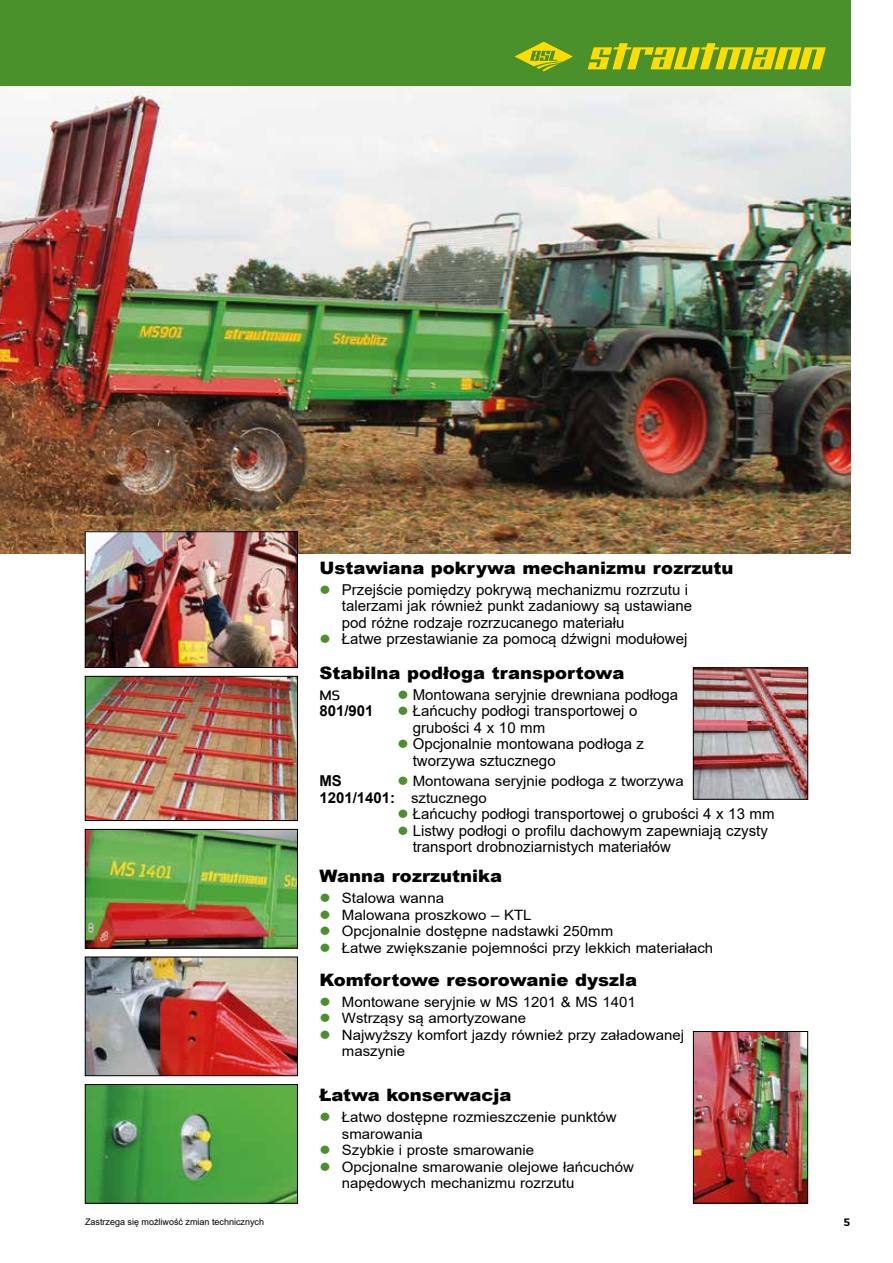
<style>
.page{position:relative;width:893px;height:1263px;background:#fff}
.page>*{position:absolute;margin:0;border:0;box-sizing:border-box;transform-origin:0 0}
.t1{font:900 17.1px "Arial";color:#000;scale:1.05 1}
.t2{font:15px/16.5px "Arial";color:#000}
.t3{font:700 15px "Arial";color:#000}
.t4{font:14.25px/16.5px "Arial";color:#000;scale:1.05 1}
.t5{font:700 14.25px "Nuri";color:#000;scale:1.05 1}
.t6{font:900 12px "Nuri";color:#000}
.t7{font:9px "Arial";color:#000}
.s1{color:#4a902b}
.s2{font-weight:400;font-size:14.25px}
</style>
<div class="page">
<img style="left:0;top:85px;width:850px;height:468px">
<div style="left:0;top:0;width:850px;height:85px;background:#4a902b"></div>
<svg style="left:588px;top:43px;width:238px;height:26px"></svg>
<svg style="left:515px;top:42px;width:58px;height:29px"></svg>
<img style="left:695px;top:1033px;width:111px;height:168px">
<div style="left:693px;top:1031px;width:115px;height:172px;border:1px solid #000"></div>
<img style="left:87px;top:533px;width:209px;height:133px">
<div style="left:85px;top:531px;width:213px;height:137px;border:1px solid #000"></div>
<img style="left:87px;top:678px;width:209px;height:141px">
<div style="left:85px;top:676px;width:213px;height:145px;border:1px solid #000"></div>
<img style="left:695px;top:670px;width:111px;height:127px">
<div style="left:693px;top:668px;width:115px;height:131px;border:1px solid #000"></div>
<img style="left:87px;top:831px;width:209px;height:115px">
<div style="left:85px;top:829px;width:213px;height:119px;border:1px solid #000"></div>
<img style="left:87px;top:959px;width:209px;height:115px">
<div style="left:85px;top:957px;width:213px;height:119px;border:1px solid #000"></div>
<img style="left:87px;top:1086px;width:209px;height:115px">
<div style="left:85px;top:1084px;width:213px;height:119px;border:1px solid #000"></div>
<p class="t7" style="left:85px;top:1215px;width:181px">Zastrzega się możliwość zmian technicznych</p>
<p class="t1" style="left:319px;top:555px;width:396px">Ustawiana pokrywa mechanizmu rozrzutu</p>
<p class="t2" style="left:342px;top:581px;width:352px;text-indent:-22px"><span class="s1">●</span> Przejście pomiędzy pokrywą mechanizmu rozrzutu i talerzami jak również punkt zadaniowy są ustawiane pod różne rodzaje rozrzucanego materiału</p>
<p class="t2" style="left:319px;top:630px;width:370px"><span class="s1">●</span> Łatwe przestawianie za pomocą dźwigni modułowej</p>
<p class="t1" style="left:319px;top:660px;width:292px">Stabilna podłoga transportowa</p>
<p class="t5" style="left:319px;top:686px;width:21px">MS</p>
<p class="t2" style="left:397px;top:686px;width:282px"><span class="s1">●</span> Montowana seryjnie drewniana podłoga</p>
<p class="t3" style="left:319px;top:700px;width:56px">801/901</p>
<p class="t2" style="left:413px;top:702px;width:226px;text-indent:-15px"><span class="s1">●</span> Łańcuchy podłogi transportowej o grubości 4 x 10 mm</p>
<p class="t2" style="left:413px;top:735px;width:233px;text-indent:-15px"><span class="s1">●</span> Opcjonalnie montowana podłoga z tworzywa sztucznego</p>
<p class="t3" style="left:319px;top:770px;width:24px">MS</p>
<p class="t4" style="left:397px;top:773px;width:274px"><span class="s1">●</span> Montowana seryjnie podłoga z tworzywa</p>
<p class="t3" style="left:319px;top:787px;width:169px">1201/1401: <span class="s2">sztucznego</span></p>
<p class="t2" style="left:397px;top:806px;width:379px"><span class="s1">●</span> Łańcuchy podłogi transportowej o grubości 4 x 13 mm</p>
<p class="t2" style="left:413px;top:822px;width:357px;text-indent:-15px"><span class="s1">●</span> Listwy podłogi o profilu dachowym zapewniają czysty transport drobnoziarnistych materiałów</p>
<p class="t1" style="left:319px;top:864px;width:176px">Wanna rozrzutnika</p>
<p class="t4" style="left:319px;top:890px;width:120px"><span class="s1">●</span> Stalowa wanna</p>
<p class="t4" style="left:319px;top:906px;width:204px"><span class="s1">●</span> Malowana proszkowo – KTL</p>
<p class="t4" style="left:319px;top:923px;width:281px"><span class="s1">●</span> Opcjonalnie dostępne nadstawki 250mm</p>
<p class="t4" style="left:319px;top:939px;width:377px"><span class="s1">●</span> Łatwe zwiększanie pojemności przy lekkich materiałach</p>
<p class="t1" style="left:319px;top:967px;width:304px">Komfortowe resorowanie dyszla</p>
<p class="t4" style="left:319px;top:993px;width:303px"><span class="s1">●</span> Montowane seryjnie w MS 1201 &amp; MS 1401</p>
<p class="t4" style="left:319px;top:1010px;width:198px"><span class="s1">●</span> Wstrząsy są amortyzowane</p>
<p class="t4" style="left:342px;top:1026px;width:327px;text-indent:-22px"><span class="s1">●</span> Najwyższy komfort jazdy również przy załadowanej maszynie</p>
<p class="t1" style="left:319px;top:1083px;width:185px">Łatwa konserwacja</p>
<p class="t4" style="left:342px;top:1109px;width:263px;text-indent:-22px"><span class="s1">●</span> Łatwo dostępne rozmieszczenie punktów smarowania</p>
<p class="t4" style="left:319px;top:1142px;width:206px"><span class="s1">●</span> Szybkie i proste smarowanie</p>
<p class="t4" style="left:342px;top:1158px;width:280px;text-indent:-22px"><span class="s1">●</span> Opcjonalne smarowanie olejowe łańcuchów napędowych mechanizmu rozrzutu</p>
<p class="t6" style="left:844px;top:1215px;width:8px">5</p>
</div>
